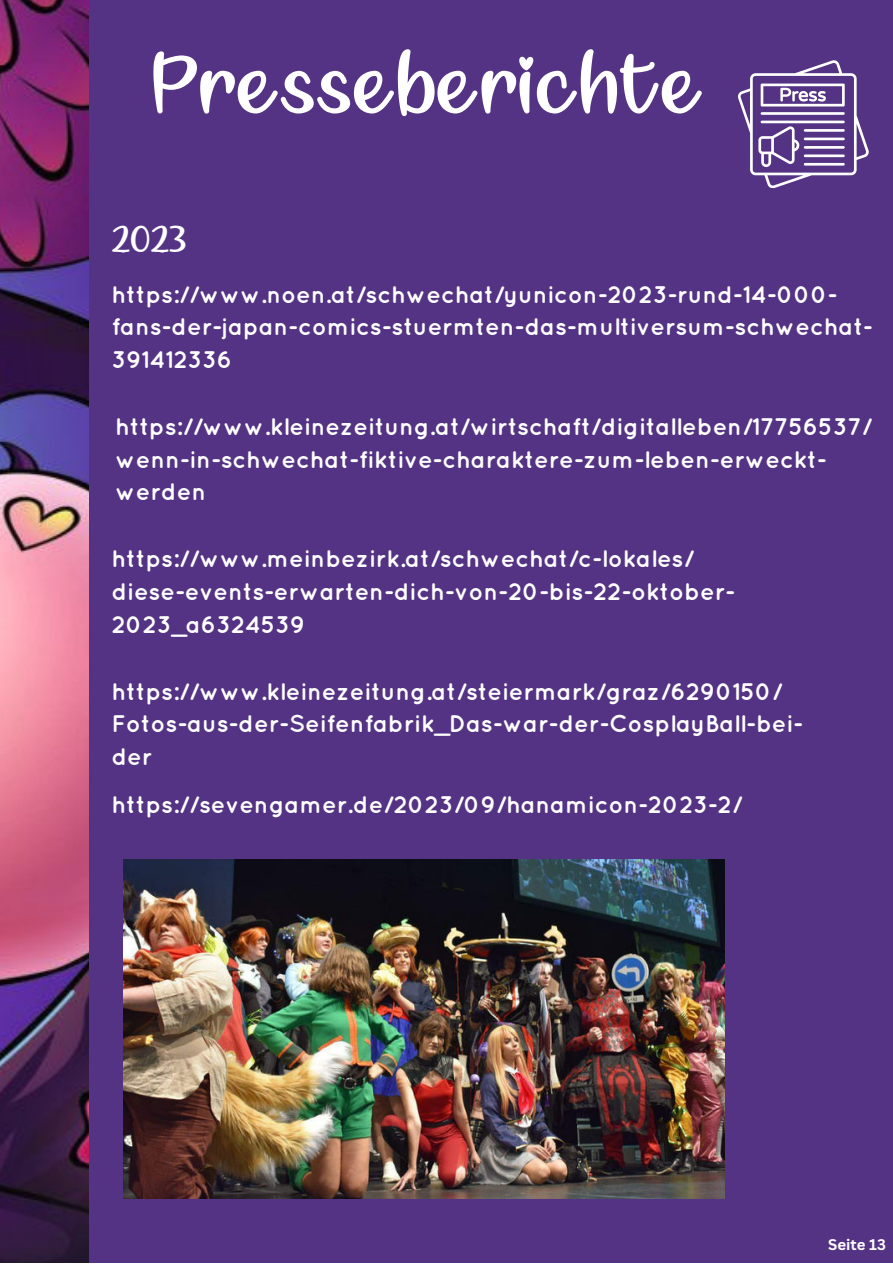
<style>
.page{position:relative;width:893px;height:1264px;background:#fff}
.page>*{position:absolute;margin:0;border:0;box-sizing:border-box;transform-origin:0 0}
.t1{font:85.5px "Liebefinden";color:#fff}
.t2{font:37.5px "Liebefinden";color:#fff}
.t3{font:700 24px/32.5px "Quicksand";color:#fff}
.t4{font:700 15px "Canva Sans";color:#fff}
</style>
<div class="page">
<div style="left:0;top:0;width:892px;height:1262px;background:#543384"></div>
<img style="left:0;top:0;width:89px;height:1262px">
<img style="left:123px;top:859px;width:601px;height:339px">
<svg style="left:738px;top:60px;width:130px;height:128px"></svg>
<h1 class="t1" style="left:150px;top:29px;width:554px">Presseberichte</h1>
<h2 class="t2" style="left:111px;top:215px;width:77px">2023</h2>
<p class="t3" style="left:111px;top:277px;width:762px">https://www.noen.at/schwechat/yunicon-2023-rund-14-000- fans-der-japan-comics-stuermten-das-multiversum-schwechat-<br>391412336</p>
<p class="t3" style="left:115px;top:409px;width:758px">https://www.kleinezeitung.at/wirtschaft/digitalleben/17756537/ wenn-in-schwechat-fiktive-charaktere-zum-leben-erweckt&shy;werden</p>
<p class="t3" style="left:111px;top:542px;width:625px">https://www.meinbezirk.at/schwechat/c-lokales/ diese-events-erwarten-dich-von-20-bis-22-oktober-<br>2023_a6324539</p>
<p class="t3" style="left:111px;top:674px;width:693px">https://www.kleinezeitung.at/steiermark/graz/6290150/<br>Fotos-aus-der-Seifenfabrik_Das-war-der-CosplayBall-bei&shy;der</p>
<p class="t3" style="left:111px;top:787px;width:632px">https://sevengamer.de/2023/09/hanamicon-2023-2/</p>
<p class="t4" style="left:828px;top:1235px;width:59px">Seite 13</p>
</div>
